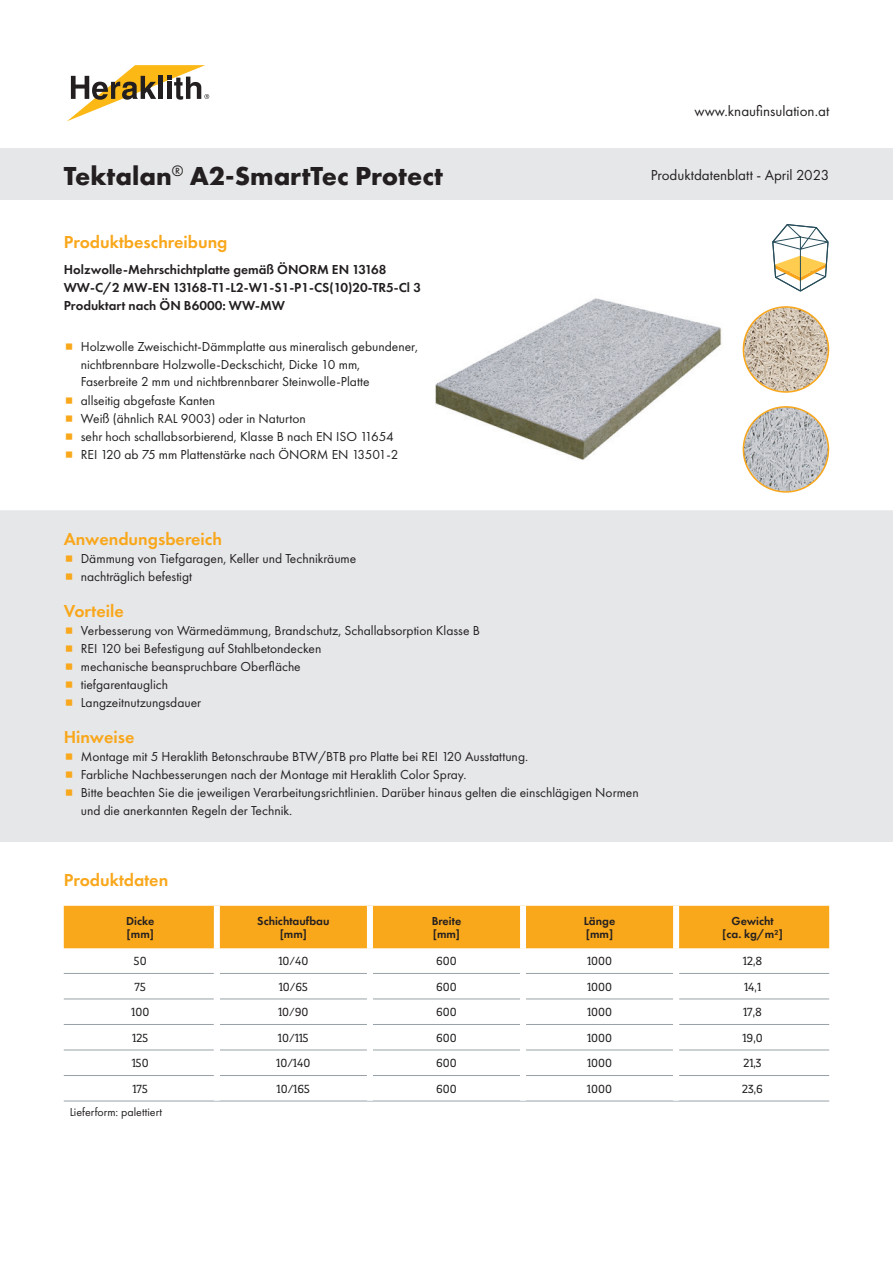
<style>
.page{position:relative;width:893px;height:1263px;background:#fff}
.page>*{position:absolute;margin:0;border:0;box-sizing:border-box;transform-origin:0 0}
.t1{font:700 27px "Futura PT";color:#231f20}
.t2{font:600 18px "Futura PT";color:#f9a71b}
.t3{font:15px "Futura PT";color:#231f20}
.t4{font:13.5px/18px "Futura PT";color:#231f20}
.t5{font:600 13.5px/18px "Futura PT";color:#231f20}
.t6{font:12px "Dobra Slab";color:#231f20}
.t7{font:600 12px/13.5px "Futura PT";color:#231f20}
.t8{font:12px "Futura PT";color:#231f20}
</style>
<div class="page">
<div style="left:0;top:149px;width:893px;height:51px;background:#e6e7e9"></div>
<svg style="left:67px;top:65px;width:142px;height:56px"></svg>
<div style="left:1px;top:511px;width:891px;height:330px;background:#e6e7e9"></div>
<div style="left:0;top:510px;width:893px;height:332px;border:2px solid #e6e7e9"></div>
<div style="left:64px;top:906px;width:765px;height:42px;background:#f9a71b"></div>
<hr style="left:64px;top:973px;width:150px;height:1px;background:#97a1a7">
<hr style="left:220px;top:973px;width:147px;height:1px;background:#97a1a7">
<hr style="left:373px;top:973px;width:147px;height:1px;background:#97a1a7">
<hr style="left:526px;top:973px;width:147px;height:1px;background:#97a1a7">
<hr style="left:679px;top:973px;width:150px;height:1px;background:#97a1a7">
<hr style="left:64px;top:998px;width:150px;height:1px;background:#97a1a7">
<hr style="left:220px;top:998px;width:147px;height:1px;background:#97a1a7">
<hr style="left:373px;top:998px;width:147px;height:1px;background:#97a1a7">
<hr style="left:526px;top:998px;width:147px;height:1px;background:#97a1a7">
<hr style="left:679px;top:998px;width:150px;height:1px;background:#97a1a7">
<hr style="left:64px;top:1024px;width:150px;height:1px;background:#97a1a7">
<hr style="left:220px;top:1024px;width:147px;height:1px;background:#97a1a7">
<hr style="left:373px;top:1024px;width:147px;height:1px;background:#97a1a7">
<hr style="left:526px;top:1024px;width:147px;height:1px;background:#97a1a7">
<hr style="left:679px;top:1024px;width:150px;height:1px;background:#97a1a7">
<hr style="left:64px;top:1049px;width:150px;height:1px;background:#97a1a7">
<hr style="left:220px;top:1049px;width:147px;height:1px;background:#97a1a7">
<hr style="left:373px;top:1049px;width:147px;height:1px;background:#97a1a7">
<hr style="left:526px;top:1049px;width:147px;height:1px;background:#97a1a7">
<hr style="left:679px;top:1049px;width:150px;height:1px;background:#97a1a7">
<hr style="left:64px;top:1075px;width:150px;height:1px;background:#97a1a7">
<hr style="left:220px;top:1075px;width:147px;height:1px;background:#97a1a7">
<hr style="left:373px;top:1075px;width:147px;height:1px;background:#97a1a7">
<hr style="left:526px;top:1075px;width:147px;height:1px;background:#97a1a7">
<hr style="left:679px;top:1075px;width:150px;height:1px;background:#97a1a7">
<hr style="left:64px;top:1101px;width:153px;height:1px;background:#97a1a7">
<hr style="left:217px;top:1101px;width:153px;height:1px;background:#97a1a7">
<hr style="left:370px;top:1101px;width:153px;height:1px;background:#97a1a7">
<hr style="left:523px;top:1101px;width:153px;height:1px;background:#97a1a7">
<hr style="left:676px;top:1101px;width:153px;height:1px;background:#97a1a7">
<div style="left:214px;top:906px;width:6px;height:42px;background:#fff"></div>
<div style="left:367px;top:906px;width:6px;height:42px;background:#fff"></div>
<div style="left:520px;top:906px;width:6px;height:42px;background:#fff"></div>
<div style="left:673px;top:906px;width:6px;height:42px;background:#fff"></div>
<svg style="left:772px;top:224px;width:57px;height:68px"></svg>
<img style="left:743px;top:307px;width:85px;height:85px;border-radius:43px">
<div style="left:743px;top:306px;width:86px;height:87px;border:2px solid #f9a71b;border-radius:50%"></div>
<img style="left:743px;top:407px;width:85px;height:85px;border-radius:43px">
<div style="left:743px;top:406px;width:86px;height:87px;border:2px solid #f9a71b;border-radius:50%"></div>
<img style="left:435px;top:298px;width:287px;height:162px">
<p class="t3" style="left:694px;top:102px;width:136px">www.knaufinsulation.at</p>
<h1 class="t1" style="left:64px;top:158px;width:381px">Tektalan<sup>®</sup> A2-SmartTec Protect</h1>
<p class="t3" style="left:651px;top:166px;width:180px">Produktdatenblatt - April 2023</p>
<h2 class="t2" style="left:64px;top:230px;width:165px">Produktbeschreibung</h2>
<p class="t5" style="left:64px;top:260px;width:359px">Holzwolle-Mehrschichtplatte gemäß ÖNORM EN 13168<br>WW-C/2 MW-EN 13168-T1-L2-W1-S1-P1-CS(10)20-TR5-Cl 3<br>Produktart nach ÖN B6000: WW-MW</p>
<p class="t4" style="left:81px;top:337px;width:339px">Holzwolle Zweischicht-Dämmplatte aus mineralisch gebundener, nichtbrennbare Holzwolle-Deckschicht, Dicke 10 mm, Faserbreite 2 mm und nichtbrennbarer Steinwolle-Platte<br>allseitig abgefaste Kanten<br>Weiß (ähnlich RAL 9003) oder in Naturton<br>sehr hoch schallabsorbierend, Klasse B nach EN ISO 11654<br>REI 120 ab 75 mm Plattenstärke nach ÖNORM EN 13501-2</p>
<h2 class="t2" style="left:64px;top:528px;width:160px">Anwendungsbereich</h2>
<p class="t4" style="left:81px;top:550px;width:277px">Dämmung von Tiefgaragen, Keller und Technikräume nachträglich befestigt</p>
<h2 class="t2" style="left:64px;top:600px;width:62px">Vorteile</h2>
<p class="t4" style="left:81px;top:622px;width:401px">Verbesserung von Wärmedämmung, Brandschutz, Schallabsorption Klasse B REI 120 bei Befestigung auf Stahlbetondecken<br>mechanische beanspruchbare Oberfläche<br>tiefgarentauglich<br>Langzeitnutzungsdauer</p>
<h2 class="t2" style="left:64px;top:726px;width:72px">Hinweise</h2>
<p class="t4" style="left:81px;top:748px;width:559px">Montage mit 5 Heraklith Betonschraube BTW/BTB pro Platte bei REI 120 Ausstattung.<br>Farbliche Nachbesserungen nach der Montage mit Heraklith Color Spray.<br>Bitte beachten Sie die jeweiligen Verarbeitungsrichtlinien. Darüber hinaus gelten die einschlägigen Normen und die anerkannten Regeln der Technik.</p>
<h2 class="t2" style="left:64px;top:868px;width:106px">Produktdaten</h2>
<p class="t7" style="left:126px;top:914px;width:30px">Dicke [mm]</p>
<p class="t7" style="left:257px;top:914px;width:74px;text-align:center">Schichtaufbau [mm]</p>
<p class="t7" style="left:432px;top:914px;width:31px">Breite [mm]</p>
<p class="t7" style="left:584px;top:914px;width:33px">Länge [mm]</p>
<p class="t7" style="left:722px;top:914px;width:62px;text-align:center">Gewicht [ca. kg/m²]</p>
<p class="t6" style="left:134px;top:954px;width:14px">50</p>
<p class="t6" style="left:278px;top:954px;width:32px">10/40</p>
<p class="t6" style="left:436px;top:954px;width:22px">600</p>
<p class="t6" style="left:587px;top:954px;width:27px">1000</p>
<p class="t6" style="left:743px;top:954px;width:21px">12,8</p>
<p class="t6" style="left:135px;top:979px;width:13px">75</p>
<p class="t6" style="left:279px;top:979px;width:31px">10/65</p>
<p class="t6" style="left:436px;top:979px;width:22px">600</p>
<p class="t6" style="left:587px;top:979px;width:27px">1000</p>
<p class="t6" style="left:744px;top:979px;width:18px">14,1</p>
<p class="t6" style="left:131px;top:1005px;width:20px">100</p>
<p class="t6" style="left:278px;top:1005px;width:32px">10/90</p>
<p class="t6" style="left:436px;top:1005px;width:22px">600</p>
<p class="t6" style="left:587px;top:1005px;width:27px">1000</p>
<p class="t6" style="left:743px;top:1005px;width:20px">17,8</p>
<p class="t6" style="left:132px;top:1031px;width:17px">125</p>
<p class="t6" style="left:278px;top:1031px;width:32px">10/115</p>
<p class="t6" style="left:436px;top:1031px;width:22px">600</p>
<p class="t6" style="left:587px;top:1031px;width:27px">1000</p>
<p class="t6" style="left:742px;top:1031px;width:22px">19,0</p>
<p class="t6" style="left:132px;top:1056px;width:18px">150</p>
<p class="t6" style="left:276px;top:1056px;width:36px">10/140</p>
<p class="t6" style="left:436px;top:1056px;width:22px">600</p>
<p class="t6" style="left:587px;top:1056px;width:27px">1000</p>
<p class="t6" style="left:743px;top:1056px;width:20px">21,3</p>
<p class="t6" style="left:132px;top:1082px;width:17px">175</p>
<p class="t6" style="left:277px;top:1082px;width:35px">10/165</p>
<p class="t6" style="left:436px;top:1082px;width:22px">600</p>
<p class="t6" style="left:587px;top:1082px;width:27px">1000</p>
<p class="t6" style="left:742px;top:1082px;width:22px">23,6</p>
<p class="t8" style="left:70px;top:1105px;width:94px">Lieferform: palettiert</p>
</div>
